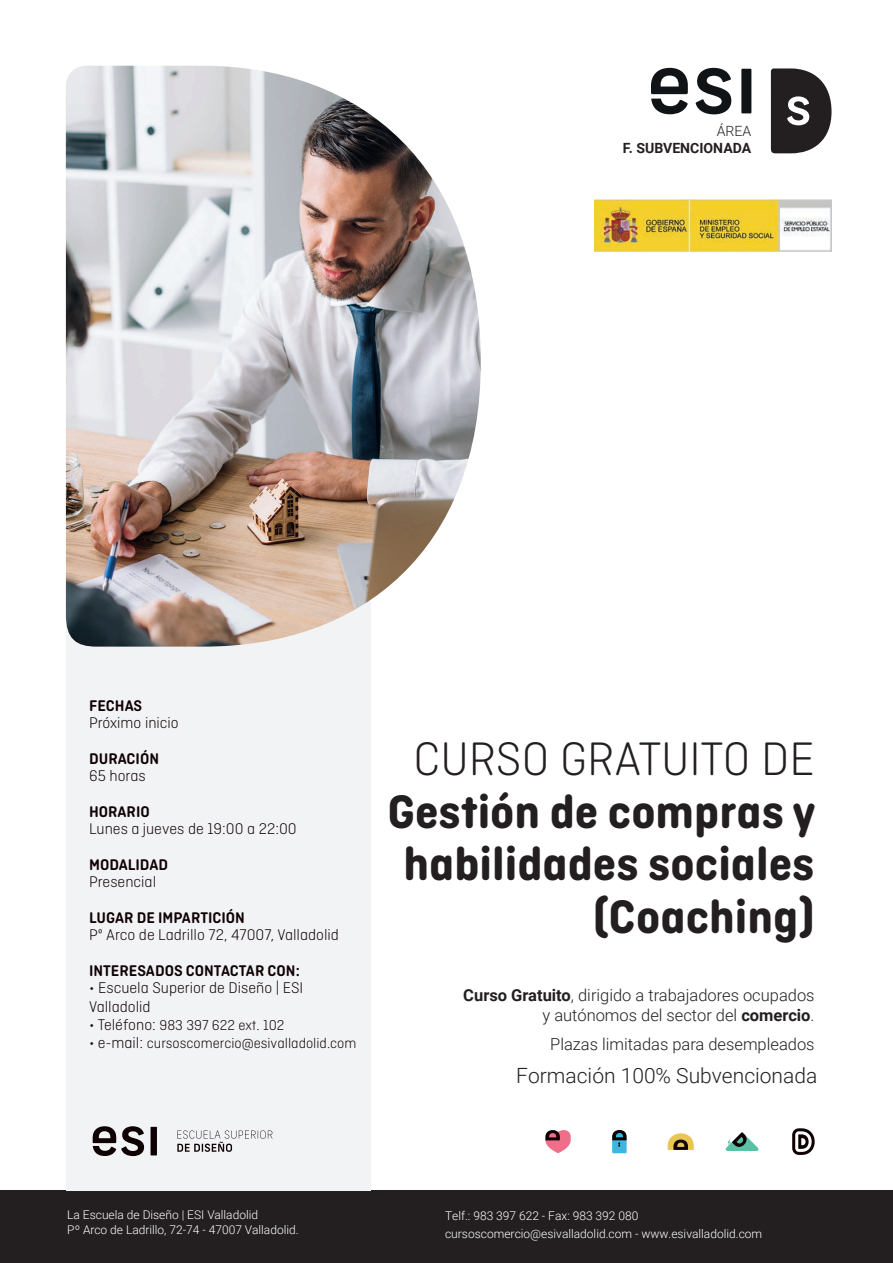
<style>
.page{position:relative;width:893px;height:1263px;background:#fff}
.page>*{position:absolute;margin:0;border:0;box-sizing:border-box;transform-origin:0 0}
.t1{font:700 49.5px/52.5px "Ciutadella Rounded";color:#231f20;text-align:right}
.t2{font:300 49.5px "Ciutadella Rounded";color:#231f20}
.t3{font:300 21px "Roboto";color:#231f20}
.t4{font:300 16.5px/19.8px "Roboto";color:#231f20;text-align:right}
.t5{font:300 16.35px/19px "Ciutadella Rounded";color:#0e0003}
.t6{font:600 16.35px "Ciutadella Rounded";color:#0e0003}
.t7{font:300 15px "Ciutadella Rounded";color:#0e0003}
.t8{font:700 14.1px "Roboto";color:#231f20}
.t9{font:300 14.1px "Roboto";color:#231f20}
.t10{font:300 12px/14.4px "Roboto";color:#fff}
.s1{font-size:16.35px}
.s2{font-weight:700}
</style>
<div class="page">
<div style="left:0;top:1191px;width:893px;height:72px;background:#231f20"></div>
<div style="left:66px;top:599px;width:304px;height:592px;background:#f2f3f4"></div>
<img style="left:66px;top:66px;width:415px;height:581px">
<div style="left:151px;top:1127px;width:6px;height:28px;background:#0e0003"></div>
<svg style="left:93px;top:1126px;width:51px;height:30px"></svg>
<svg style="left:177px;top:1130px;width:95px;height:22px"></svg>
<svg style="left:668px;top:1133px;width:26px;height:17px"></svg>
<svg style="left:792px;top:1128px;width:23px;height:27px"></svg>
<svg style="left:545px;top:1130px;width:26px;height:23px"></svg>
<div style="left:612px;top:1138px;width:15px;height:15px;background:#3cb7e0"></div>
<svg style="left:612px;top:1130px;width:15px;height:16px"></svg>
<svg style="left:725px;top:1132px;width:34px;height:19px"></svg>
<img style="left:595px;top:199px;width:236px;height:53px">
<svg style="left:695px;top:68px;width:36px;height:46px"></svg>
<div style="left:741px;top:69px;width:10px;height:44px;background:#111416"></div>
<svg style="left:651px;top:68px;width:37px;height:46px"></svg>
<svg style="left:771px;top:68px;width:60px;height:85px"></svg>
<p class="t9" style="left:717px;top:121px;width:36px">ÁREA</p>
<p class="t8" style="left:623px;top:138px;width:130px">F. SUBVENCIONADA</p>
<h3 class="t6" style="left:89px;top:696px;width:55px">FECHAS</h3>
<h3 class="t5" style="left:89px;top:713px;width:91px">Próximo inicio</h3>
<h3 class="t6" style="left:89px;top:749px;width:71px">DURACIÓN</h3>
<h3 class="t5" style="left:89px;top:766px;width:58px">65 horas</h3>
<h3 class="t6" style="left:89px;top:802px;width:62px">HORARIO</h3>
<h3 class="t5" style="left:89px;top:819px;width:209px">Lunes a jueves de 19:00 a 22:00</h3>
<h3 class="t6" style="left:89px;top:855px;width:80px">MODALIDAD</h3>
<h3 class="t5" style="left:89px;top:872px;width:69px">Presencial</h3>
<h3 class="t6" style="left:89px;top:908px;width:157px">LUGAR DE IMPARTICIÓN</h3>
<h3 class="t5" style="left:89px;top:925px;width:251px">Pº Arco de Ladrillo 72, 47007, Valladolid</h3>
<h3 class="t6" style="left:89px;top:961px;width:212px">INTERESADOS CONTACTAR CON:</h3>
<h3 class="t5" style="left:89px;top:978px;width:216px">• Escuela Superior de Diseño | ESI<br>Valladolid</h3>
<p class="t7" style="left:89px;top:1017px;width:197px"><span class="s1">• Teléfono:</span> 983 397 622 ext. 102</p>
<p class="t7" style="left:89px;top:1035px;width:269px"><span class="s1">• e-mail:</span> cursoscomercio@esivalladolid.com</p>
<h1 class="t2" style="left:414px;top:732px;width:403px">CURSO GRATUITO DE</h1>
<h1 class="t1" style="left:387px;top:785px;width:430px">Gestión de compras y habilidades sociales (Coaching)</h1>
<h3 class="t4" style="left:463px;top:985px;width:353px"><span class="s2">Curso Gratuito</span>, dirigido a trabajadores ocupados y autónomos del sector del <span class="s2">comercio</span>.</h3>
<h3 class="t4" style="left:550px;top:1033px;width:266px">Plazas limitadas para desempleados</h3>
<h2 class="t3" style="left:516px;top:1061px;width:303px">Formación 100% Subvencionada</h2>
<p class="t10" style="left:67px;top:1207px;width:233px">La Escuela de Diseño | ESI Valladolid<br>Pº Arco de Ladrillo, 72-74 - 47007 Valladolid.</p>
<p class="t10" style="left:445px;top:1206px;width:319px;line-height:18px">Telf.: 983 397 622 - Fax: 983 392 080 cursoscomercio@esivalladolid.com - www.esivalladolid.com</p>
</div>
